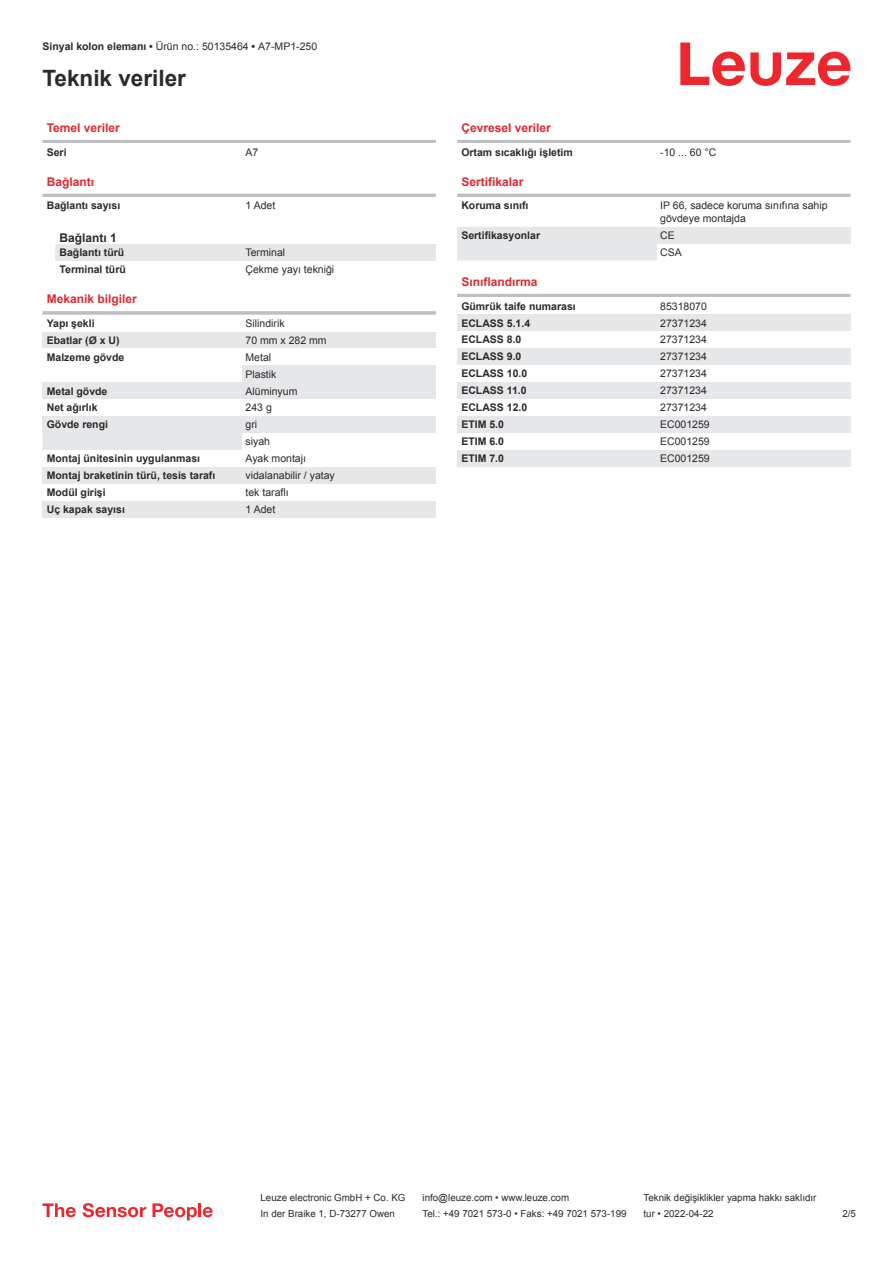
<style>
.page{position:relative;width:893px;height:1263px;background:#fff}
.page>*{position:absolute;margin:0;border:0;box-sizing:border-box;transform-origin:0 0}
.t1{font:700 22.5px "Arial";color:#2b292a}
.t2{font:700 12px "Arial";color:#db2a30}
.t3{font:700 12px "Arial";color:#2b292a}
.t4{font:700 10.5px "Arial";color:#2b292a}
.t5{font:10.5px/17px "Arial";color:#2b292a}
.t6{font:9.75px "Arial";color:#2b292a}
.s1{font-weight:700}
</style>
<div class="page">
<svg style="left:680px;top:43px;width:170px;height:43px"></svg>
<svg style="left:43px;top:244px;width:199px;height:206px"></svg>
<hr style="left:43px;top:140px;width:393px;height:3px;background:#bdbfc1">
<hr style="left:43px;top:194px;width:393px;height:3px;background:#bdbfc1">
<div style="left:242px;top:244px;width:194px;height:17px;background:#e6e7e9"></div>
<div style="left:43px;top:295px;width:393px;height:18px;background:#fff"></div>
<hr style="left:43px;top:311px;width:393px;height:4px;background:#c5c7c9">
<div style="left:43px;top:315px;width:199px;height:17px;background:#fff"></div>
<div style="left:43px;top:332px;width:199px;height:16px;background:#e6e7e9"></div>
<div style="left:242px;top:332px;width:194px;height:16px;background:#e6e7e9"></div>
<div style="left:43px;top:348px;width:199px;height:17px;background:#fff"></div>
<div style="left:242px;top:365px;width:194px;height:17px;background:#e6e7e9"></div>
<div style="left:43px;top:382px;width:199px;height:17px;background:#e6e7e9"></div>
<div style="left:242px;top:382px;width:194px;height:17px;background:#e6e7e9"></div>
<div style="left:43px;top:399px;width:199px;height:17px;background:#fff"></div>
<div style="left:43px;top:416px;width:199px;height:17px;background:#e6e7e9"></div>
<div style="left:242px;top:416px;width:194px;height:17px;background:#e6e7e9"></div>
<div style="left:43px;top:467px;width:199px;height:17px;background:#e6e7e9"></div>
<div style="left:242px;top:467px;width:194px;height:17px;background:#e6e7e9"></div>
<div style="left:43px;top:501px;width:199px;height:17px;background:#e6e7e9"></div>
<div style="left:242px;top:501px;width:194px;height:17px;background:#e6e7e9"></div>
<div style="left:457px;top:244px;width:200px;height:17px;background:#e6e7e9"></div>
<hr style="left:457px;top:140px;width:393px;height:3px;background:#bdbfc1">
<hr style="left:457px;top:194px;width:393px;height:3px;background:#bdbfc1">
<div style="left:457px;top:227px;width:200px;height:17px;background:#e6e7e9"></div>
<div style="left:657px;top:227px;width:193px;height:17px;background:#e6e7e9"></div>
<hr style="left:457px;top:294px;width:393px;height:3px;background:#bdbfc1">
<div style="left:457px;top:314px;width:200px;height:17px;background:#e6e7e9"></div>
<div style="left:657px;top:314px;width:193px;height:17px;background:#e6e7e9"></div>
<div style="left:457px;top:348px;width:200px;height:17px;background:#e6e7e9"></div>
<div style="left:657px;top:348px;width:193px;height:17px;background:#e6e7e9"></div>
<div style="left:457px;top:382px;width:200px;height:17px;background:#e6e7e9"></div>
<div style="left:657px;top:382px;width:193px;height:17px;background:#e6e7e9"></div>
<div style="left:457px;top:416px;width:200px;height:17px;background:#e6e7e9"></div>
<div style="left:657px;top:416px;width:193px;height:17px;background:#e6e7e9"></div>
<div style="left:457px;top:450px;width:200px;height:16px;background:#e6e7e9"></div>
<div style="left:657px;top:450px;width:193px;height:16px;background:#e6e7e9"></div>
<svg style="left:43px;top:1203px;width:33px;height:14px"></svg>
<svg style="left:83px;top:1203px;width:63px;height:14px"></svg>
<svg style="left:153px;top:1203px;width:44px;height:17px"></svg>
<hr style="left:198px;top:1203px;width:3px;height:14px;background:#ed272d">
<svg style="left:203px;top:1207px;width:10px;height:10px"></svg>
<p class="t5" style="left:43px;top:39px;width:276px"><span class="s1">Sinyal kolon elemanı •</span> Ürün no.: 50135464 <span class="s1">•</span> A7-MP1-250</p>
<h1 class="t1" style="left:43px;top:70px;width:145px">Teknik veriler</h1>
<p class="t2" style="left:47px;top:123px;width:75px">Temel veriler</p>
<p class="t4" style="left:47px;top:148px;width:21px">Seri</p>
<p class="t5" style="left:246px;top:144px;width:14px">A7</p>
<p class="t2" style="left:47px;top:173px;width:49px">Bağlantı</p>
<p class="t4" style="left:47px;top:198px;width:75px">Bağlantı sayısı</p>
<p class="t5" style="left:246px;top:198px;width:31px">1 Adet</p>
<p class="t3" style="left:60px;top:229px;width:59px">Bağlantı 1</p>
<p class="t4" style="left:60px;top:245px;width:66px">Bağlantı türü</p>
<p class="t5" style="left:246px;top:244px;width:41px">Terminal</p>
<p class="t4" style="left:60px;top:262px;width:68px">Terminal türü</p>
<p class="t5" style="left:246px;top:261px;width:90px">Çekme yayı tekniği</p>
<p class="t2" style="left:47px;top:295px;width:92px">Mekanik bilgiler</p>
<p class="t4" style="left:47px;top:316px;width:49px">Yapı şekli</p>
<p class="t5" style="left:246px;top:316px;width:41px">Silindirik</p>
<p class="t4" style="left:47px;top:333px;width:74px">Ebatlar (Ø x U)</p>
<p class="t5" style="left:246px;top:332px;width:83px">70 mm x 282 mm</p>
<p class="t4" style="left:47px;top:353px;width:79px">Malzeme gövde</p>
<p class="t5" style="left:246px;top:349px;width:32px">Metal<br>Plastik</p>
<p class="t4" style="left:47px;top:383px;width:62px">Metal gövde</p>
<p class="t5" style="left:246px;top:382px;width:53px">Alüminyum</p>
<p class="t4" style="left:47px;top:400px;width:52px">Net ağırlık</p>
<p class="t5" style="left:246px;top:399px;width:28px">243 g</p>
<p class="t4" style="left:47px;top:421px;width:63px">Gövde rengi</p>
<p class="t5" style="left:246px;top:416px;width:26px">gri siyah</p>
<p class="t4" style="left:47px;top:451px;width:155px">Montaj ünitesinin uygulanması</p>
<p class="t5" style="left:246px;top:450px;width:62px">Ayak montajı</p>
<p class="t4" style="left:47px;top:468px;width:170px">Montaj braketinin türü, tesis tarafı</p>
<p class="t5" style="left:246px;top:468px;width:91px">vidalanabilir / yatay</p>
<p class="t4" style="left:47px;top:485px;width:60px">Modül girişi</p>
<p class="t5" style="left:246px;top:484px;width:45px">tek taraflı</p>
<p class="t4" style="left:47px;top:502px;width:80px">Uç kapak sayısı</p>
<p class="t5" style="left:246px;top:502px;width:31px">1 Adet</p>
<p class="t2" style="left:461px;top:123px;width:91px">Çevresel veriler</p>
<p class="t4" style="left:461px;top:145px;width:113px">Ortam sıcaklığı işletim</p>
<p class="t5" style="left:660px;top:143px;width:58px">-10 ... 60 °C</p>
<p class="t2" style="left:461px;top:173px;width:64px">Sertifikalar</p>
<p class="t4" style="left:461px;top:198px;width:69px">Koruma sınıfı</p>
<p class="t5" style="left:660px;top:199px;width:169px;line-height:12.6px">IP 66, sadece koruma sınıfına sahip gövdeye montajda</p>
<p class="t4" style="left:461px;top:228px;width:80px">Sertifikasyonlar</p>
<p class="t5" style="left:660px;top:227px;width:23px">CE<br>CSA</p>
<p class="t2" style="left:461px;top:274px;width:78px">Sınıflandırma</p>
<p class="t4" style="left:461px;top:299px;width:116px">Gümrük taife numarası</p>
<p class="t5" style="left:660px;top:297px;width:48px">85318070</p>
<p class="t4" style="left:461px;top:315px;width:70px">ECLASS 5.1.4</p>
<p class="t5" style="left:660px;top:315px;width:48px">27371234</p>
<p class="t4" style="left:461px;top:336px;width:62px">ECLASS 8.0</p>
<p class="t5" style="left:660px;top:332px;width:48px">27371234</p>
<p class="t4" style="left:461px;top:353px;width:62px">ECLASS 9.0</p>
<p class="t5" style="left:660px;top:349px;width:48px">27371234</p>
<p class="t4" style="left:461px;top:366px;width:67px">ECLASS 10.0</p>
<p class="t5" style="left:660px;top:366px;width:48px">27371234</p>
<p class="t4" style="left:461px;top:383px;width:67px">ECLASS 11.0</p>
<p class="t5" style="left:660px;top:383px;width:48px">27371234</p>
<p class="t4" style="left:461px;top:400px;width:67px">ECLASS 12.0</p>
<p class="t5" style="left:660px;top:400px;width:48px">27371234</p>
<p class="t4" style="left:461px;top:420px;width:44px">ETIM 5.0</p>
<p class="t5" style="left:660px;top:416px;width:51px">EC001259</p>
<p class="t4" style="left:461px;top:437px;width:44px">ETIM 6.0</p>
<p class="t5" style="left:660px;top:433px;width:51px">EC001259</p>
<p class="t4" style="left:461px;top:454px;width:44px">ETIM 7.0</p>
<p class="t5" style="left:660px;top:450px;width:51px">EC001259</p>
<p class="t6" style="left:261px;top:1191px;width:146px">Leuze electronic GmbH + Co. KG</p>
<p class="t6" style="left:423px;top:1191px;width:148px">info@leuze.com • www.leuze.com</p>
<p class="t6" style="left:644px;top:1191px;width:174px">Teknik değişiklikler yapma hakkı saklıdır</p>
<p class="t6" style="left:261px;top:1207px;width:136px">In der Braike 1, D-73277 Owen</p>
<p class="t6" style="left:423px;top:1207px;width:205px">Tel.: +49 7021 573-0 • Faks: +49 7021 573-199</p>
<p class="t6" style="left:644px;top:1207px;width:72px">tur • 2022-04-22</p>
<p class="t6" style="left:842px;top:1210px;width:15px">2 /5</p>
</div>
